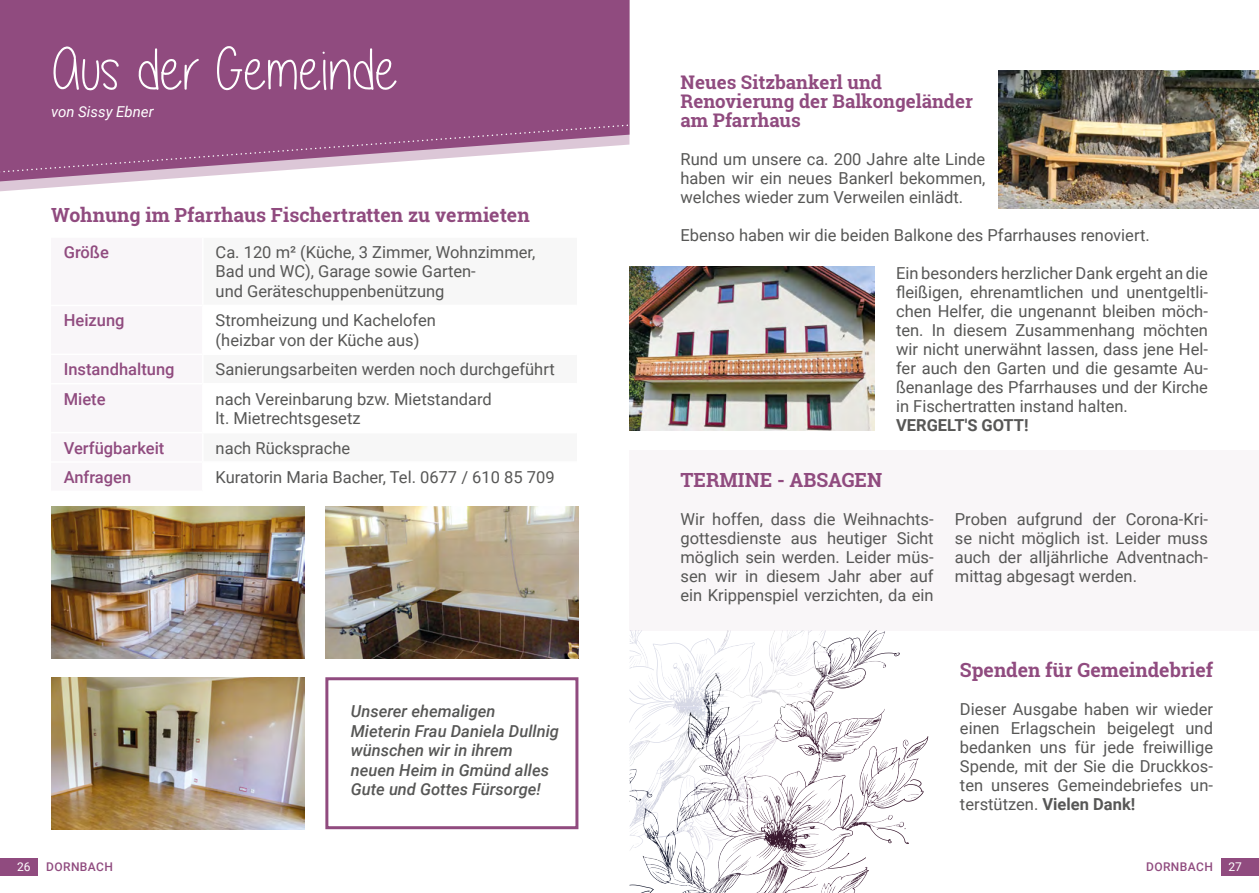
<style>
.page{position:relative;width:1259px;height:893px;background:#fff}
.page>*{position:absolute;margin:0;border:0;box-sizing:border-box;transform-origin:0 0}
.t1{font:60px "Alittlesunshine";letter-spacing:.02em;color:#fff}
.t2{font:700 19.5px "Roboto Slab";color:#904b7f}
.t3{font:700 18.75px/18.9px "Roboto Slab";color:#904b7f}
.t4{font:16.5px/18.9px "Roboto";color:#575756;text-align:justify}
.t5{font:italic 500 16.5px/19.5px "Roboto";color:#575756}
.t6{font:500 16.5px "Roboto";color:#904b7f}
.t7{font:700 16.5px "Roboto";color:#575756}
.t8{font:italic 15px "Roboto";color:#fff}
.t9{font:500 12px "Roboto";letter-spacing:.035em;color:#904b7f}
.t10{font:12px "Roboto";color:#fff}
.s1{font-weight:700}
</style>
<div class="page">
<svg style="left:629px;top:630px;width:298px;height:263px"></svg>
<img style="left:629px;top:630px;width:15px;height:28px">
<img style="left:782px;top:868px;width:46px;height:25px">
<img style="left:705px;top:805px;width:23px;height:30px">
<img style="left:769px;top:787px;width:56px;height:3px">
<img style="left:746px;top:712px;width:81px;height:35px">
<img style="left:811px;top:669px;width:9px;height:7px">
<img style="left:786px;top:669px;width:25px;height:15px">
<img style="left:746px;top:790px;width:81px;height:42px">
<img style="left:705px;top:716px;width:36px;height:30px">
<img style="left:719px;top:716px;width:108px;height:27px">
<img style="left:753px;top:669px;width:33px;height:26px">
<img style="left:705px;top:630px;width:50px;height:62px">
<img style="left:720px;top:630px;width:105px;height:39px">
<img style="left:858px;top:630px;width:27px;height:34px">
<img style="left:644px;top:647px;width:31px;height:44px">
<img style="left:828px;top:775px;width:17px;height:44px">
<img style="left:828px;top:644px;width:29px;height:30px">
<img style="left:674px;top:776px;width:31px;height:75px">
<img style="left:674px;top:706px;width:30px;height:45px">
<img style="left:674px;top:713px;width:21px;height:54px">
<img style="left:858px;top:708px;width:26px;height:41px">
<img style="left:659px;top:765px;width:15px;height:13px">
<img style="left:629px;top:767px;width:37px;height:31px">
<img style="left:629px;top:738px;width:45px;height:27px">
<img style="left:889px;top:739px;width:19px;height:53px">
<img style="left:645px;top:862px;width:26px;height:22px">
<img style="left:858px;top:867px;width:11px;height:18px">
<div style="left:629px;top:450px;width:630px;height:180px;background:#f9f6f8"></div>
<div style="left:325px;top:677px;width:253px;height:152px;border:3px solid #904b7f"></div>
<img style="left:325px;top:506px;width:253px;height:152px">
<img style="left:51px;top:506px;width:253px;height:152px">
<svg style="left:0;top:181px;width:137px;height:11px"></svg>
<svg style="left:0;top:177px;width:191px;height:4px"></svg>
<svg style="left:0;top:0;width:630px;height:177px;background:#9a5c8b"></svg>
<img style="left:629px;top:267px;width:245px;height:164px">
<img style="left:998px;top:70px;width:261px;height:138px">
<img style="left:51px;top:677px;width:253px;height:152px">
<div style="left:0;top:858px;width:37px;height:17px;background:#904b7f"></div>
<div style="left:1221px;top:858px;width:38px;height:17px;background:#904b7f"></div>
<h1 class="t1" style="left:51px;top:38px;width:348px">Aus der Gemeinde</h1>
<p class="t8" style="left:51px;top:101px;width:104px">von Sissy Ebner</p>
<p class="t2" style="left:51px;top:201px;width:480px">Wohnung im Pfarrhaus Fischertratten zu vermieten</p>
<p class="t6" style="left:64px;top:241px;width:47px">Größe</p>
<p class="t4" style="left:216px;top:242px;width:321px;line-height:19.5px;text-align:left">Ca. 120 m² (Küche, 3 Zimmer, Wohnzimmer,<br>Bad und WC), Garage sowie Garten-<br>und Geräteschuppenbenützung</p>
<p class="t6" style="left:64px;top:309px;width:62px">Heizung</p>
<p class="t4" style="left:216px;top:310px;width:222px;line-height:19.5px">Stromheizung und Kachelofen (heizbar von der Küche aus)</p>
<p class="t6" style="left:64px;top:358px;width:112px">Instandhaltung</p>
<p class="t4" style="left:216px;top:359px;width:341px">Sanierungsarbeiten werden noch durchgeführt</p>
<p class="t6" style="left:64px;top:387px;width:43px">Miete</p>
<p class="t4" style="left:216px;top:388px;width:278px;line-height:19.5px">nach Vereinbarung bzw. Mietstandard lt. Mietrechtsgesetz</p>
<p class="t6" style="left:64px;top:436px;width:102px">Verfügbarkeit</p>
<p class="t4" style="left:216px;top:438px;width:136px">nach Rücksprache</p>
<p class="t6" style="left:64px;top:465px;width:69px">Anfragen</p>
<p class="t4" style="left:216px;top:467px;width:340px">Kuratorin Maria Bacher, Tel. 0677 / 610 85 709</p>
<p class="t5" style="left:351px;top:701px;width:210px">Unserer ehemaligen<br>Mieterin Frau Daniela Dullnig wünschen wir in ihrem neuen Heim in Gmünd alles<br>Gute und Gottes Fürsorge!</p>
<p class="t3" style="left:680px;top:73px;width:294px">Neues Sitzbankerl und<br>Renovierung der Balkongeländer am Pfarrhaus</p>
<p class="t4" style="left:680px;top:149px;width:306px">Rund um unsere ca. 200 Jahre alte Linde haben wir ein neues Bankerl bekommen, welches wieder zum Verweilen einlädt.</p>
<p class="t4" style="left:680px;top:225px;width:471px">Ebenso haben wir die beiden Balkone des Pfarrhauses renoviert.</p>
<p class="t4" style="left:896px;top:263px;width:313px">Ein besonders herzlicher Dank ergeht an die fleißigen, ehrenamtlichen und unentgeltli&shy;chen Helfer, die ungenannt bleiben möch&shy;ten. In diesem Zusammenhang möchten wir nicht unerwähnt lassen, dass jene Hel&shy;fer auch den Garten und die gesamte Au&shy;ßenanlage des Pfarrhauses und der Kirche in Fischertratten instand halten.</p>
<p class="t7" style="left:896px;top:413px;width:134px">VERGELT'S GOTT!</p>
<p class="t2" style="left:680px;top:467px;width:203px">TERMINE - ABSAGEN</p>
<p class="t4" style="left:680px;top:509px;width:255px">Wir hoffen, dass die Weihnachts&shy;gottesdienste aus heutiger Sicht möglich sein werden. Leider müs&shy;sen wir in diesem Jahr aber auf ein Krippenspiel verzichten, da ein</p>
<p class="t4" style="left:955px;top:509px;width:255px">Proben aufgrund der Corona-Kri&shy;se nicht möglich ist. Leider muss auch der alljährliche Adventnach&shy;mittag abgesagt werden.</p>
<p class="t2" style="left:960px;top:657px;width:255px">Spenden für Gemeindebrief</p>
<p class="t4" style="left:960px;top:699px;width:255px">Dieser Ausgabe haben wir wieder einen Erlagschein beigelegt und bedanken uns für jede freiwillige Spende, mit der Sie die Druckkos&shy;ten unseres Gemeindebriefes un&shy;terstützen. <span class="s1">Vielen Dank!</span></p>
<p class="t10" style="left:17px;top:858px;width:15px">26</p>
<p class="t9" style="left:46px;top:858px;width:68px">DORNBACH</p>
<p class="t9" style="left:1146px;top:858px;width:68px">DORNBACH</p>
<p class="t10" style="left:1228px;top:858px;width:15px">27</p>
</div>
